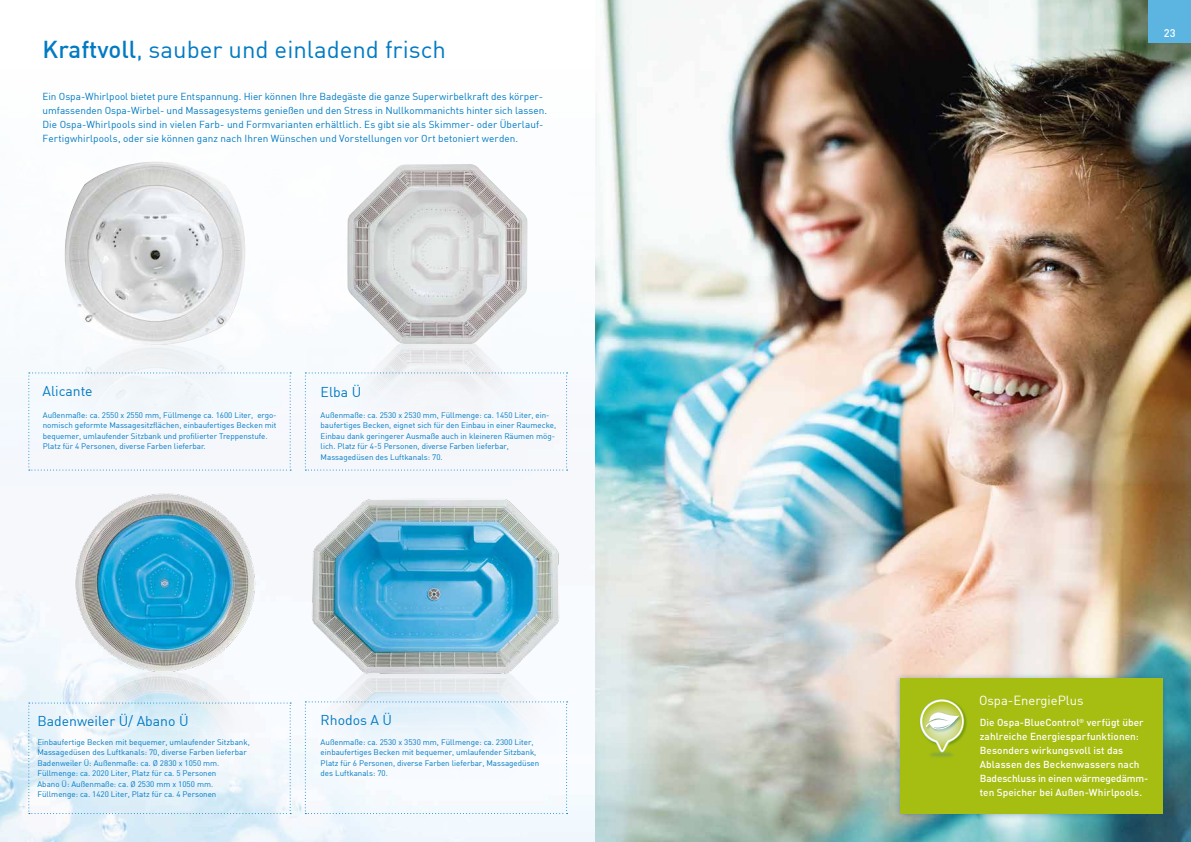
<style>
.page{position:relative;width:1191px;height:842px;background:#fff}
.page>*{position:absolute;margin:0;border:0;box-sizing:border-box;transform-origin:0 0}
.t1{font:24px "DIN";color:#007ac3}
.t2{font:14px "DIN";color:#007ac3}
.t3{font:13px "DIN";color:#fff}
.t4{font:500 11px "DIN";color:#fff}
.t5{font:10px/14px "DIN";letter-spacing:.005em;color:#007ac3}
.t6{font:500 10px/14px "DIN";letter-spacing:.01em;color:#fff}
.t7{font:8px/10.5px "DIN";color:#007ac3}
.s1{font-weight:500}
</style>
<div class="page">
<img style="left:0;top:161px;width:595px;height:681px">
<img style="left:595px;top:0;width:596px;height:842px">
<img style="left:58px;top:668px;width:206px;height:174px">
<div style="left:1148px;top:0;width:43px;height:43px;background:#5cb5e1"></div>
<img style="left:309px;top:677px;width:254px;height:165px">
<svg style="left:28px;top:702px;width:263px;height:112px"></svg>
<svg style="left:305px;top:701px;width:262px;height:113px"></svg>
<div style="left:305px;top:372px;width:262px;height:99px;background:#f6f8fc"></div>
<img style="left:347px;top:344px;width:180px;height:151px">
<img style="left:65px;top:162px;width:180px;height:326px">
<img style="left:347px;top:164px;width:180px;height:180px">
<div style="left:28px;top:372px;width:263px;height:99px;background:#f4f7fc"></div>
<div style="left:893px;top:672px;width:276px;height:148px;background:#005281;opacity:.4"></div>
<div style="left:900px;top:678px;width:262px;height:136px;background:#a6bd11"></div>
<img style="left:965px;top:714px;width:2px;height:17px">
<svg style="left:920px;top:699px;width:45px;height:46px"></svg>
<img style="left:930px;top:745px;width:23px;height:12px">
<img style="left:309px;top:495px;width:254px;height:182px">
<img style="left:62px;top:488px;width:206px;height:186px">
<h1 class="t1" style="left:43px;top:34px;width:405px"><span class="s1">Kraftvoll</span>, sauber und einladend frisch</h1>
<p class="t5" style="left:43px;top:89px;width:506px">Ein Ospa-Whirlpool bietet pure Entspannung. Hier können Ihre Badegäste die ganze Superwirbelkraft des körper&shy;umfassenden Ospa-Wirbel- und Massagesystems genießen und den Stress in Nullkommanichts hinter sich lassen.<br>Die Ospa-Whirlpools sind in vielen Farb- und Formvarianten erhältlich. Es gibt sie als Skimmer- oder Überlauf-Fertigwhirlpools, oder sie können ganz nach Ihren Wünschen und Vorstellungen vor Ort betoniert werden.</p>
<h2 class="t2" style="left:43px;top:382px;width:52px">Alicante</h2>
<p class="t7" style="left:43px;top:410px;width:235px">Außenmaße: ca. 2550 x 2550 mm, Füllmenge ca. 1600 Liter, ergo&shy;nomisch geformte Massagesitzflächen, einbaufertiges Becken mit bequemer, umlaufender Sitzbank und profilierter Treppenstufe.<br>Platz für 4 Personen, diverse Farben lieferbar.</p>
<h2 class="t2" style="left:321px;top:383px;width:42px">Elba Ü</h2>
<p class="t7" style="left:321px;top:409px;width:237px">Außenmaße: ca. 2530 x 2530 mm, Füllmenge: ca. 1450 Liter, ein&shy;baufertiges Becken, eignet sich für den Einbau in einer Raumecke, Einbau dank geringerer Ausmaße auch in kleineren Räumen mög&shy;lich. Platz für 4-5 Personen, diverse Farben lieferbar, Massagedüsen des Luftkanals: 70.</p>
<h2 class="t2" style="left:37px;top:712px;width:153px">Badenweiler Ü/ Abano Ü</h2>
<p class="t7" style="left:37px;top:737px;width:214px">Einbaufertige Becken mit bequemer, umlaufender Sitzbank, Massagedüsen des Luftkanals: 70, diverse Farben lieferbar Badenweiler Ü: Außenmaße: ca. Ø 2830 x 1050 mm.<br>Füllmenge: ca. 2020 Liter, Platz für ca. 5 Personen<br>Abano Ü: Außenmaße: ca. Ø 2530 mm x 1050 mm.<br>Füllmenge: ca. 1420 Liter, Platz für ca. 4 Personen</p>
<h2 class="t2" style="left:321px;top:711px;width:73px">Rhodos A Ü</h2>
<p class="t7" style="left:321px;top:737px;width:220px">Außenmaße: ca. 2530 x 3530 mm, Füllmenge: ca. 2300 Liter, einbaufertiges Becken mit bequemer, umlaufender Sitzbank, Platz für 6 Personen, diverse Farben lieferbar, Massagedüsen des Luftkanals: 70.</p>
<h3 class="t4" style="left:1163px;top:25px;width:13px">23</h3>
<h3 class="t3" style="left:979px;top:692px;width:106px">Ospa-EnergiePlus</h3>
<p class="t6" style="left:979px;top:716px;width:170px">Die Ospa-BlueControl<sup>®</sup> verfügt über zahlreiche Energiesparfunktionen:<br>Besonders wirkungsvoll ist das Ablassen des Beckenwassers nach Badeschluss in einen wärmegedämm&shy;ten Speicher bei Außen-Whirlpools.</p>
</div>
